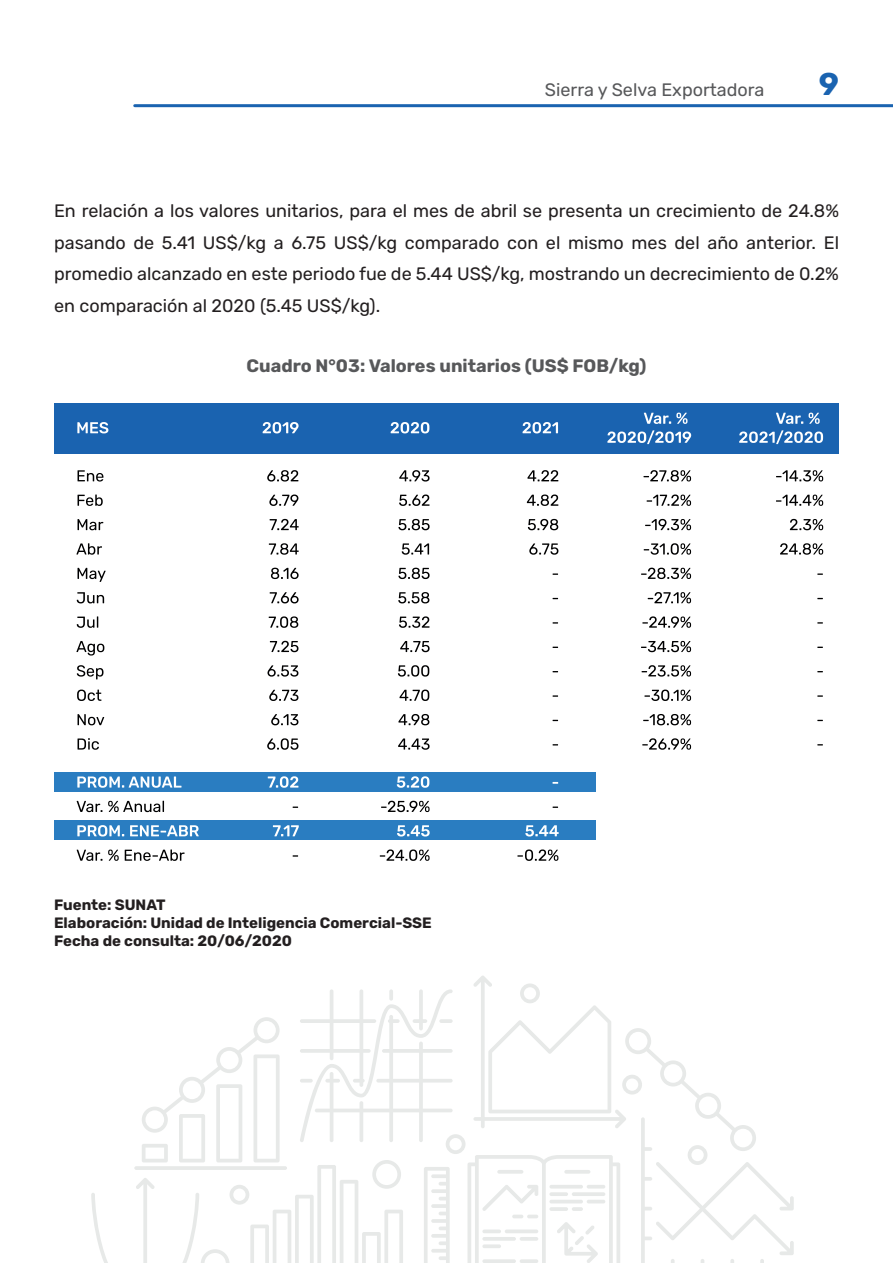
<style>
.page{position:relative;width:893px;height:1263px;background:#fff}
.page>*{position:absolute;margin:0;border:0;box-sizing:border-box;transform-origin:0 0}
.t1{font:700 31.5px "Rubik";color:#1a63b0}
.t2{font:18px/31.5px "Rubik";color:#231f20;text-align:justify}
.t3{font:700 18px "Rubik";color:#57585a}
.t4{font:18px "Rubik";color:#57585a}
.t5{font:700 15px/18px "Rubik";color:#231f20}
</style>
<div class="page">
<hr style="left:135px;top:104px;width:758px;height:3px;background:#1a63b0">
<svg style="left:91px;top:976px;width:703px;height:287px"></svg>
<div style="left:54px;top:404px;width:785px;height:50px;background:#1a63b0"></div>
<div style="left:54px;top:772px;width:541px;height:20px;background:#2a7dc1"></div>
<div style="left:54px;top:820px;width:541px;height:20px;background:#2a7dc1"></div>
<svg style="left:78px;top:470px;width:25px;height:11px"></svg>
<svg style="left:78px;top:494px;width:25px;height:12px"></svg>
<svg style="left:78px;top:519px;width:25px;height:11px"></svg>
<svg style="left:76px;top:543px;width:26px;height:12px"></svg>
<svg style="left:78px;top:568px;width:28px;height:14px"></svg>
<svg style="left:77px;top:592px;width:27px;height:11px"></svg>
<svg style="left:77px;top:616px;width:21px;height:12px"></svg>
<svg style="left:76px;top:641px;width:28px;height:14px"></svg>
<svg style="left:77px;top:665px;width:26px;height:14px"></svg>
<svg style="left:77px;top:689px;width:24px;height:12px"></svg>
<svg style="left:78px;top:714px;width:26px;height:11px"></svg>
<svg style="left:78px;top:738px;width:21px;height:12px"></svg>
<svg style="left:77px;top:776px;width:104px;height:12px"></svg>
<svg style="left:77px;top:801px;width:25px;height:11px"></svg>
<svg style="left:108px;top:801px;width:56px;height:11px"></svg>
<svg style="left:77px;top:825px;width:47px;height:11px"></svg>
<svg style="left:130px;top:825px;width:69px;height:11px"></svg>
<svg style="left:77px;top:850px;width:25px;height:11px"></svg>
<svg style="left:108px;top:849px;width:11px;height:12px"></svg>
<svg style="left:125px;top:849px;width:60px;height:12px"></svg>
<svg style="left:267px;top:470px;width:31px;height:11px"></svg>
<svg style="left:269px;top:494px;width:29px;height:12px"></svg>
<svg style="left:270px;top:519px;width:29px;height:11px"></svg>
<svg style="left:269px;top:543px;width:30px;height:12px"></svg>
<svg style="left:271px;top:568px;width:28px;height:11px"></svg>
<svg style="left:270px;top:592px;width:29px;height:11px"></svg>
<svg style="left:269px;top:616px;width:29px;height:12px"></svg>
<svg style="left:270px;top:641px;width:28px;height:11px"></svg>
<svg style="left:267px;top:665px;width:31px;height:12px"></svg>
<svg style="left:269px;top:690px;width:29px;height:11px"></svg>
<svg style="left:271px;top:714px;width:27px;height:11px"></svg>
<svg style="left:267px;top:738px;width:31px;height:12px"></svg>
<svg style="left:268px;top:776px;width:30px;height:12px"></svg>
<svg style="left:273px;top:825px;width:26px;height:11px"></svg>
<svg style="left:399px;top:470px;width:31px;height:11px"></svg>
<svg style="left:399px;top:494px;width:30px;height:12px"></svg>
<svg style="left:398px;top:519px;width:32px;height:11px"></svg>
<svg style="left:402px;top:543px;width:27px;height:12px"></svg>
<svg style="left:398px;top:568px;width:32px;height:11px"></svg>
<svg style="left:398px;top:592px;width:31px;height:11px"></svg>
<svg style="left:399px;top:616px;width:30px;height:12px"></svg>
<svg style="left:400px;top:641px;width:30px;height:11px"></svg>
<svg style="left:398px;top:665px;width:31px;height:12px"></svg>
<svg style="left:399px;top:689px;width:30px;height:12px"></svg>
<svg style="left:398px;top:714px;width:31px;height:11px"></svg>
<svg style="left:398px;top:738px;width:32px;height:12px"></svg>
<svg style="left:397px;top:776px;width:32px;height:12px"></svg>
<svg style="left:381px;top:801px;width:49px;height:11px"></svg>
<svg style="left:397px;top:825px;width:33px;height:11px"></svg>
<svg style="left:380px;top:849px;width:50px;height:12px"></svg>
<svg style="left:527px;top:470px;width:31px;height:11px"></svg>
<svg style="left:527px;top:494px;width:31px;height:12px"></svg>
<svg style="left:528px;top:519px;width:30px;height:11px"></svg>
<svg style="left:529px;top:543px;width:29px;height:12px"></svg>
<svg style="left:525px;top:825px;width:34px;height:11px"></svg>
<svg style="left:517px;top:849px;width:41px;height:12px"></svg>
<svg style="left:643px;top:470px;width:48px;height:11px"></svg>
<svg style="left:647px;top:494px;width:44px;height:12px"></svg>
<svg style="left:645px;top:519px;width:46px;height:11px"></svg>
<svg style="left:644px;top:543px;width:47px;height:12px"></svg>
<svg style="left:641px;top:568px;width:50px;height:11px"></svg>
<svg style="left:648px;top:592px;width:43px;height:11px"></svg>
<svg style="left:642px;top:616px;width:49px;height:12px"></svg>
<svg style="left:641px;top:641px;width:50px;height:11px"></svg>
<svg style="left:642px;top:665px;width:49px;height:12px"></svg>
<svg style="left:644px;top:689px;width:47px;height:12px"></svg>
<svg style="left:643px;top:714px;width:48px;height:11px"></svg>
<svg style="left:642px;top:738px;width:49px;height:12px"></svg>
<svg style="left:776px;top:470px;width:47px;height:11px"></svg>
<svg style="left:776px;top:495px;width:47px;height:11px"></svg>
<svg style="left:790px;top:519px;width:33px;height:11px"></svg>
<svg style="left:780px;top:543px;width:43px;height:12px"></svg>
<svg style="left:817px;top:573px;width:6px;height:2px"></svg>
<svg style="left:817px;top:622px;width:6px;height:2px"></svg>
<svg style="left:817px;top:695px;width:6px;height:2px"></svg>
<svg style="left:77px;top:422px;width:31px;height:11px"></svg>
<svg style="left:263px;top:422px;width:36px;height:11px"></svg>
<svg style="left:391px;top:422px;width:38px;height:11px"></svg>
<svg style="left:523px;top:422px;width:35px;height:11px"></svg>
<svg style="left:644px;top:413px;width:43px;height:11px"></svg>
<svg style="left:607px;top:430px;width:84px;height:14px"></svg>
<svg style="left:776px;top:413px;width:27px;height:11px"></svg>
<svg style="left:809px;top:413px;width:11px;height:11px"></svg>
<svg style="left:739px;top:430px;width:84px;height:14px"></svg>
<p class="t4" style="left:545px;top:79px;width:221px">Sierra y Selva Exportadora</p>
<h1 class="t1" style="left:819px;top:67px;width:22px">9</h1>
<p class="t2" style="left:54px;top:196px;width:787px">En relación a los valores unitarios, para el mes de abril se presenta un crecimiento de 24.8% pasando de 5.41 US$/kg a 6.75 US$/kg comparado con el mismo mes del año anterior. El promedio alcanzado en este periodo fue de 5.44 US$/kg, mostrando un decrecimiento de 0.2% en comparación al 2020 (5.45 US$/kg).</p>
<p class="t3" style="left:247px;top:356px;width:401px">Cuadro N°03: Valores unitarios (US$ FOB/kg)</p>
<p class="t5" style="left:54px;top:897px;width:379px">Fuente: SUNAT<br>Elaboración: Unidad de Inteligencia Comercial-SSE<br>Fecha de consulta: 20/06/2020</p>
</div>
